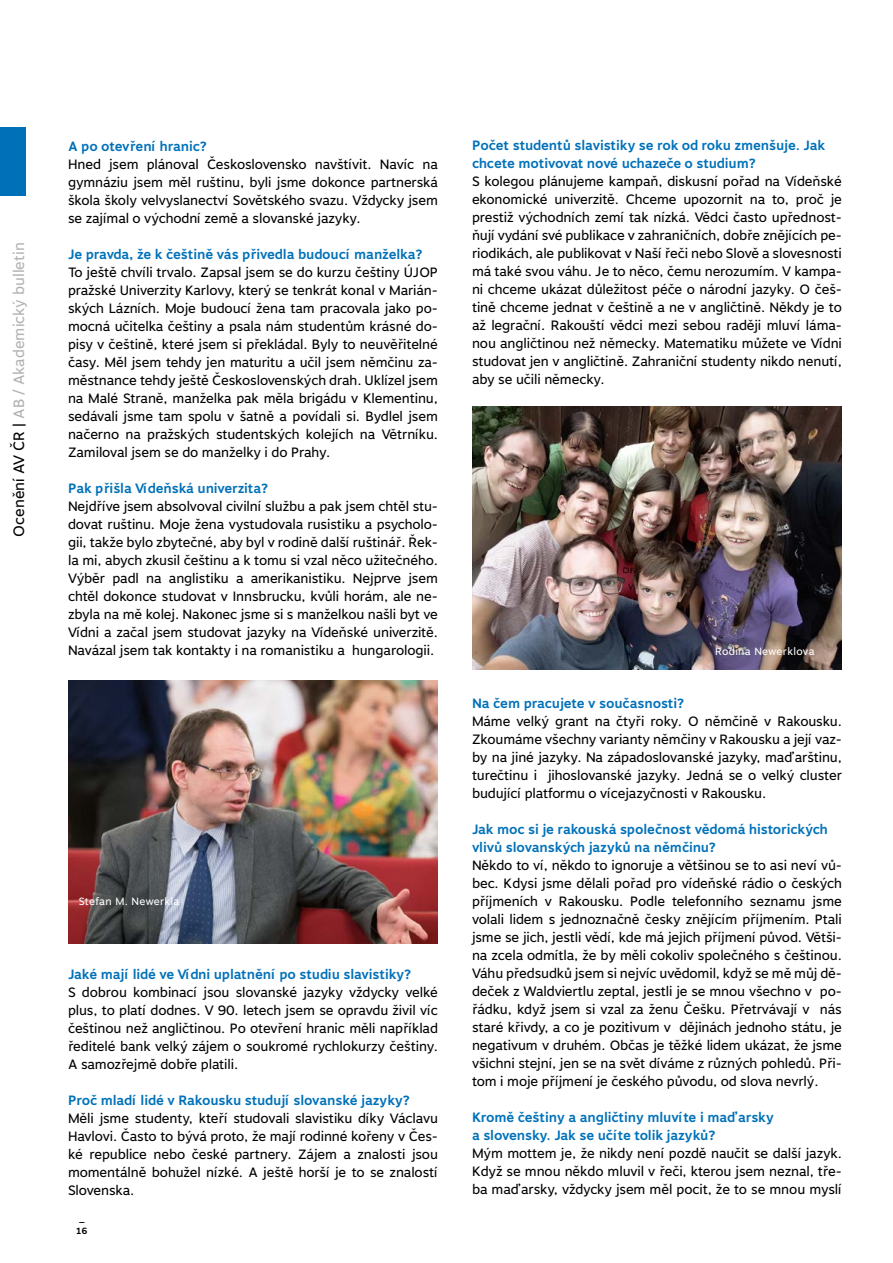
<style>
.page{position:relative;width:893px;height:1263px;background:#fff}
.page>*{position:absolute;margin:0;border:0;box-sizing:border-box;transform-origin:0 0}
.t1{font:15px "Motiva Sans";color:#b3b2b2}
.t2{font:13.5px/18px "Motiva Sans";letter-spacing:-.01em;color:#000;text-align:justify}
.t3{font:700 13.5px/18px "Motiva Sans";letter-spacing:-.01em;color:#0071b9}
.t4{font:10.5px "Motiva Sans";letter-spacing:.03em;color:#fff}
.t5{font:700 9px/12px "Motiva Sans";color:#000}
.s1{color:#000}
</style>
<div class="page">
<div style="left:0;top:128px;width:26px;height:68px;background:#0071b9"></div>
<img style="left:472px;top:407px;width:370px;height:263px">
<img style="left:68px;top:680px;width:370px;height:263px">
<p class="t1" style="left:10px;top:537px;width:296px;rotate:-90deg"><span class="s1">Ocenění AV ČR |</span> AB / Akademický bulletin</p>
<p class="t3" style="left:68px;top:137px;width:140px">A po otevření hranic?</p>
<p class="t2" style="left:68px;top:156px;width:371px">Hned jsem plánoval Československo navštívit. Navíc na gymnáziu jsem měl ruštinu, byli jsme dokonce partnerská škola školy velvyslanectví Sovětského svazu. Vždycky jsem se zajímal o východní země a slovanské jazyky.</p>
<p class="t3" style="left:68px;top:245px;width:356px">Je pravda, že k češtině vás přivedla budoucí manželka?</p>
<p class="t2" style="left:68px;top:264px;width:371px">To ještě chvíli trvalo. Zapsal jsem se do kurzu češtiny ÚJOP pražské Univerzity Karlovy, který se tenkrát konal v Marián&shy;ských Lázních. Moje budoucí žena tam pracovala jako po&shy;mocná učitelka češtiny a psala nám studentům krásné do&shy;pisy v češtině, které jsem si překládal. Byly to neuvěřitelné časy. Měl jsem tehdy jen maturitu a učil jsem němčinu za&shy;městnance tehdy ještě Československých drah. Uklízel jsem na Malé Straně, manželka pak měla brigádu v Klementinu, sedávali jsme tam spolu v šatně a povídali si. Bydlel jsem načerno na pražských studentských kolejích na Větrníku.<br>Zamiloval jsem se do manželky i do Prahy.</p>
<p class="t3" style="left:68px;top:479px;width:202px">Pak přišla Vídeňská univerzita?</p>
<p class="t2" style="left:68px;top:498px;width:371px">Nejdříve jsem absolvoval civilní službu a pak jsem chtěl stu&shy;dovat ruštinu. Moje žena vystudovala rusistiku a psycholo&shy;gii, takže bylo zbytečné, aby byl v rodině další ruštinář. Řek&shy;la mi, abych zkusil češtinu a k tomu si vzal něco užitečného.<br>Výběr padl na anglistiku a amerikanistiku. Nejprve jsem chtěl dokonce studovat v Innsbrucku, kvůli horám, ale ne&shy;zbyla na mě kolej. Nakonec jsme si s manželkou našli byt ve Vídni a začal jsem studovat jazyky na Vídeňské univerzitě.<br>Navázal jsem tak kontakty i na romanistiku a hungarologii.</p>
<p class="t4" style="left:79px;top:895px;width:102px">Stefan M. Newerkla</p>
<p class="t3" style="left:68px;top:965px;width:345px">Jaké mají lidé ve Vídni uplatnění po studiu slavistiky?</p>
<p class="t2" style="left:68px;top:984px;width:371px">S dobrou kombinací jsou slovanské jazyky vždycky velké plus, to platí dodnes. V 90. letech jsem se opravdu živil víc češtinou než angličtinou. Po otevření hranic měli například ředitelé bank velký zájem o soukromé rychlokurzy češtiny.<br>A samozřejmě dobře platili.</p>
<p class="t3" style="left:68px;top:1091px;width:343px">Proč mladí lidé v Rakousku studují slovanské jazyky?</p>
<p class="t2" style="left:68px;top:1110px;width:371px">Měli jsme studenty, kteří studovali slavistiku díky Václavu Havlovi. Často to bývá proto, že mají rodinné kořeny v Čes&shy;ké republice nebo české partnery. Zájem a znalosti jsou momentálně bohužel nízké. A ještě horší je to se znalostí Slovenska.</p>
<p class="t5" style="left:76px;top:1212px;width:13px">_<br>16</p>
<p class="t3" style="left:472px;top:137px;width:355px">Počet studentů slavistiky se rok od roku zmenšuje. Jak chcete motivovat nové uchazeče o studium?</p>
<p class="t2" style="left:472px;top:174px;width:371px">S kolegou plánujeme kampaň, diskusní pořad na Vídeňské ekonomické univerzitě. Chceme upozornit na to, proč je prestiž východních zemí tak nízká. Vědci často upřednost&shy;ňují vydání své publikace v zahraničních, dobře znějících pe&shy;riodikách, ale publikovat v Naší řeči nebo Slově a slovesnosti má také svou váhu. Je to něco, čemu nerozumím. V kampa&shy;ni chceme ukázat důležitost péče o národní jazyky. O češ&shy;tině chceme jednat v češtině a ne v angličtině. Někdy je to až legrační. Rakouští vědci mezi sebou raději mluví láma&shy;nou angličtinou než německy. Matematiku můžete ve Vídni studovat jen v angličtině. Zahraniční studenty nikdo nenutí, aby se učili německy.</p>
<p class="t4" style="left:715px;top:645px;width:101px">Rodina Newerklova</p>
<p class="t3" style="left:472px;top:695px;width:214px">Na čem pracujete v současnosti?</p>
<p class="t2" style="left:472px;top:714px;width:371px">Máme velký grant na čtyři roky. O němčině v Rakousku.<br>Zkoumáme všechny varianty němčiny v Rakousku a její vaz&shy;by na jiné jazyky. Na západoslovanské jazyky, maďarštinu, turečtinu i jihoslovanské jazyky. Jedná se o velký cluster budující platformu o vícejazyčnosti v Rakousku.</p>
<p class="t3" style="left:472px;top:821px;width:357px">Jak moc si je rakouská společnost vědomá historických vlivů slovanských jazyků na němčinu?</p>
<p class="t2" style="left:472px;top:858px;width:371px">Někdo to ví, někdo to ignoruje a většinou se to asi neví vů&shy;bec. Kdysi jsme dělali pořad pro vídeňské rádio o českých příjmeních v Rakousku. Podle telefonního seznamu jsme volali lidem s jednoznačně česky znějícím příjmením. Ptali jsme se jich, jestli vědí, kde má jejich příjmení původ. Větši&shy;na zcela odmítla, že by měli cokoliv společného s češtinou.<br>Váhu předsudků jsem si nejvíc uvědomil, když se mě můj dě&shy;deček z Waldviertlu zeptal, jestli je se mnou všechno v po&shy;řádku, když jsem si vzal za ženu Češku. Přetrvávají v nás staré křivdy, a co je pozitivum v dějinách jednoho státu, je negativum v druhém. Občas je těžké lidem ukázat, že jsme všichni stejní, jen se na svět díváme z různých pohledů. Při&shy;tom i moje příjmení je českého původu, od slova nevrlý.</p>
<p class="t3" style="left:472px;top:1109px;width:303px">Kromě češtiny a angličtiny mluvíte i maďarsky a slovensky. Jak se učíte tolik jazyků?</p>
<p class="t2" style="left:472px;top:1146px;width:371px">Mým mottem je, že nikdy není pozdě naučit se další jazyk.<br>Když se mnou někdo mluvil v řeči, kterou jsem neznal, tře&shy;ba maďarsky, vždycky jsem měl pocit, že to se mnou myslí</p>
</div>
